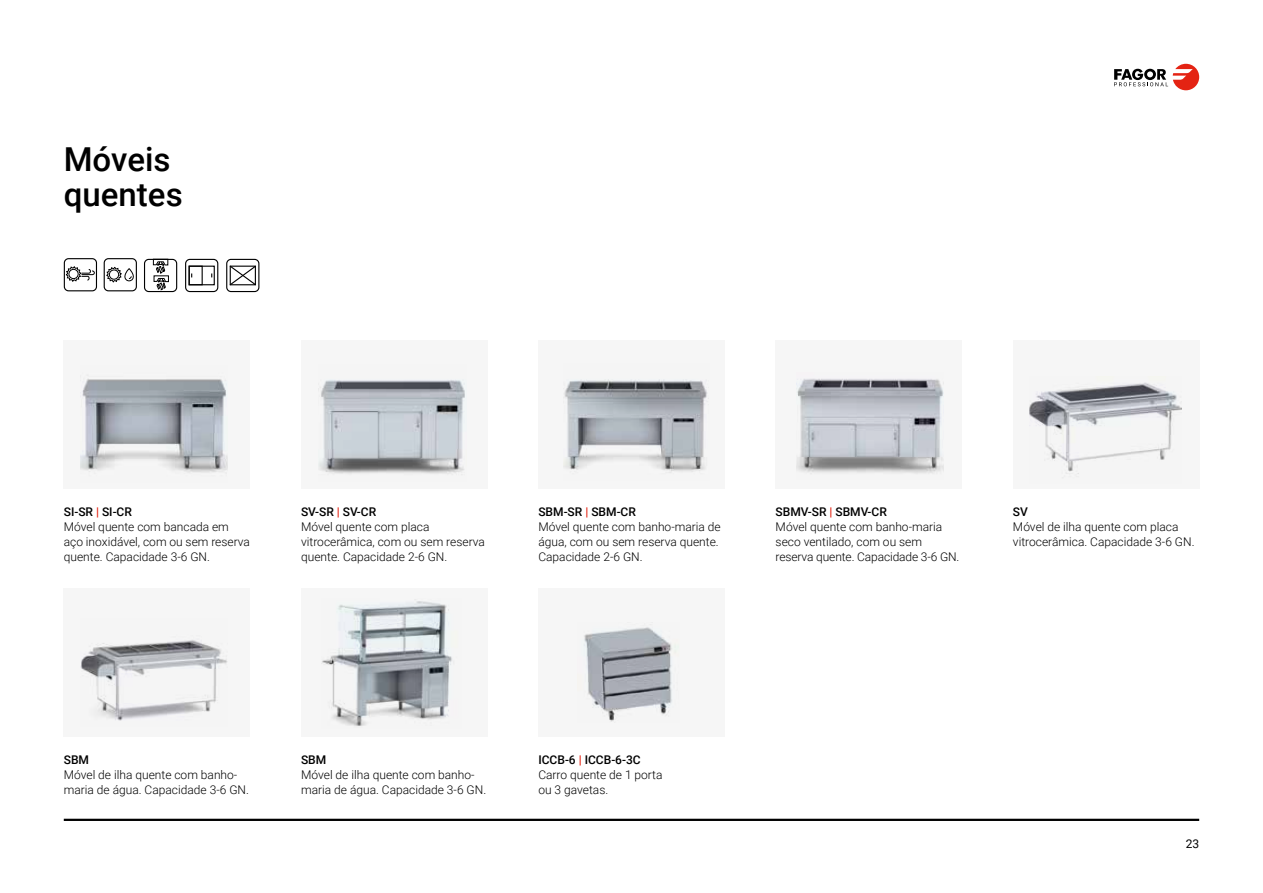
<style>
.page{position:relative;width:1263px;height:893px;background:#fff}
.page>*{position:absolute;margin:0;border:0;box-sizing:border-box;transform-origin:0 0}
.t1{font:500 33px/34.5px "Roboto";color:#000}
.t2{font:300 12px/15px "Roboto";color:#000}
.t3{font:500 12px "Roboto";color:#000}
.t4{font:12px "Roboto";color:#000}
.s1{font-weight:500}
.s2{font-weight:500;color:#e42313}
</style>
<div class="page">
<div style="left:64px;top:340px;width:186px;height:149px;background:#f6f6f6"></div>
<div style="left:64px;top:588px;width:186px;height:148px;background:#f6f6f6"></div>
<div style="left:301px;top:340px;width:186px;height:149px;background:#f6f6f6"></div>
<div style="left:301px;top:588px;width:186px;height:148px;background:#f6f6f6"></div>
<div style="left:538px;top:588px;width:187px;height:148px;background:#f6f6f6"></div>
<div style="left:538px;top:340px;width:187px;height:149px;background:#f6f6f6"></div>
<div style="left:776px;top:340px;width:186px;height:149px;background:#f6f6f6"></div>
<div style="left:1013px;top:340px;width:186px;height:149px;background:#f6f6f6"></div>
<img style="left:81px;top:379px;width:147px;height:94px">
<img style="left:319px;top:380px;width:146px;height:94px">
<img style="left:563px;top:379px;width:144px;height:94px">
<img style="left:797px;top:378px;width:146px;height:96px">
<img style="left:81px;top:640px;width:146px;height:81px">
<img style="left:322px;top:601px;width:130px;height:125px">
<img style="left:1029px;top:382px;width:152px;height:92px">
<img style="left:584px;top:627px;width:88px;height:95px">
<hr style="left:64px;top:819px;width:1135px;height:2px;background:#000">
<svg style="left:1114px;top:64px;width:85px;height:26px"></svg>
<div style="left:64px;top:258px;width:33px;height:33px;border:1px solid #000;border-radius:4px"></div>
<svg style="left:66px;top:266px;width:29px;height:16px"></svg>
<div style="left:104px;top:258px;width:33px;height:33px;border:1px solid #000;border-radius:4px"></div>
<svg style="left:106px;top:266px;width:28px;height:17px"></svg>
<div style="left:185px;top:259px;width:33px;height:33px;border:1px solid #000;border-radius:4px"></div>
<div style="left:189px;top:266px;width:26px;height:19px;border:1px solid #000"></div>
<div style="left:144px;top:259px;width:33px;height:33px;border:1px solid #000;border-radius:4px"></div>
<svg style="left:153px;top:258px;width:16px;height:32px"></svg>
<div style="left:226px;top:259px;width:33px;height:33px;border:1px solid #000;border-radius:4px"></div>
<svg style="left:229px;top:265px;width:27px;height:21px"></svg>
<h1 class="t1" style="left:64px;top:141px;width:120px">Móveis quentes</h1>
<p class="t2" style="left:64px;top:504px;width:188px"><span class="s1">SI-SR</span> <span class="s2">|</span> <span class="s1">SI-CR<br></span>Móvel quente com bancada em aço inoxidável, com ou sem reserva quente. Capacidade 3-6 GN.</p>
<p class="t2" style="left:301px;top:504px;width:185px"><span class="s1">SV-SR</span> <span class="s2">|</span> <span class="s1">SV-CR<br></span>Móvel quente com placa vitrocerâmica, com ou sem reserva quente. Capacidade 2-6 GN.</p>
<p class="t2" style="left:538px;top:504px;width:184px"><span class="s1">SBM-SR</span> <span class="s2">|</span> <span class="s1">SBM-CR<br></span>Móvel quente com banho-maria de água, com ou sem reserva quente.<br>Capacidade 2-6 GN.</p>
<p class="t2" style="left:776px;top:504px;width:185px"><span class="s1">SBMV-SR</span> <span class="s2">|</span> <span class="s1">SBMV-CR<br></span>Móvel quente com banho-maria seco ventilado, com ou sem reserva quente. Capacidade 3-6 GN.</p>
<p class="t3" style="left:1013px;top:503px;width:17px">SV</p>
<p class="t2" style="left:1013px;top:519px;width:183px">Móvel de ilha quente com placa vitrocerâmica. Capacidade 3-6 GN.</p>
<p class="t3" style="left:64px;top:751px;width:27px">SBM</p>
<p class="t2" style="left:64px;top:767px;width:187px">Móvel de ilha quente com banho&shy;maria de água. Capacidade 3-6 GN.</p>
<p class="t3" style="left:301px;top:751px;width:27px">SBM</p>
<p class="t2" style="left:301px;top:767px;width:187px">Móvel de ilha quente com banho&shy;maria de água. Capacidade 3-6 GN.</p>
<p class="t2" style="left:538px;top:752px;width:126px"><span class="s1">ICCB-6</span> <span class="s2">|</span> <span class="s1">ICCB-6-3C<br></span>Carro quente de 1 porta ou 3 gavetas.</p>
<p class="t4" style="left:1186px;top:835px;width:15px">23</p>
</div>
